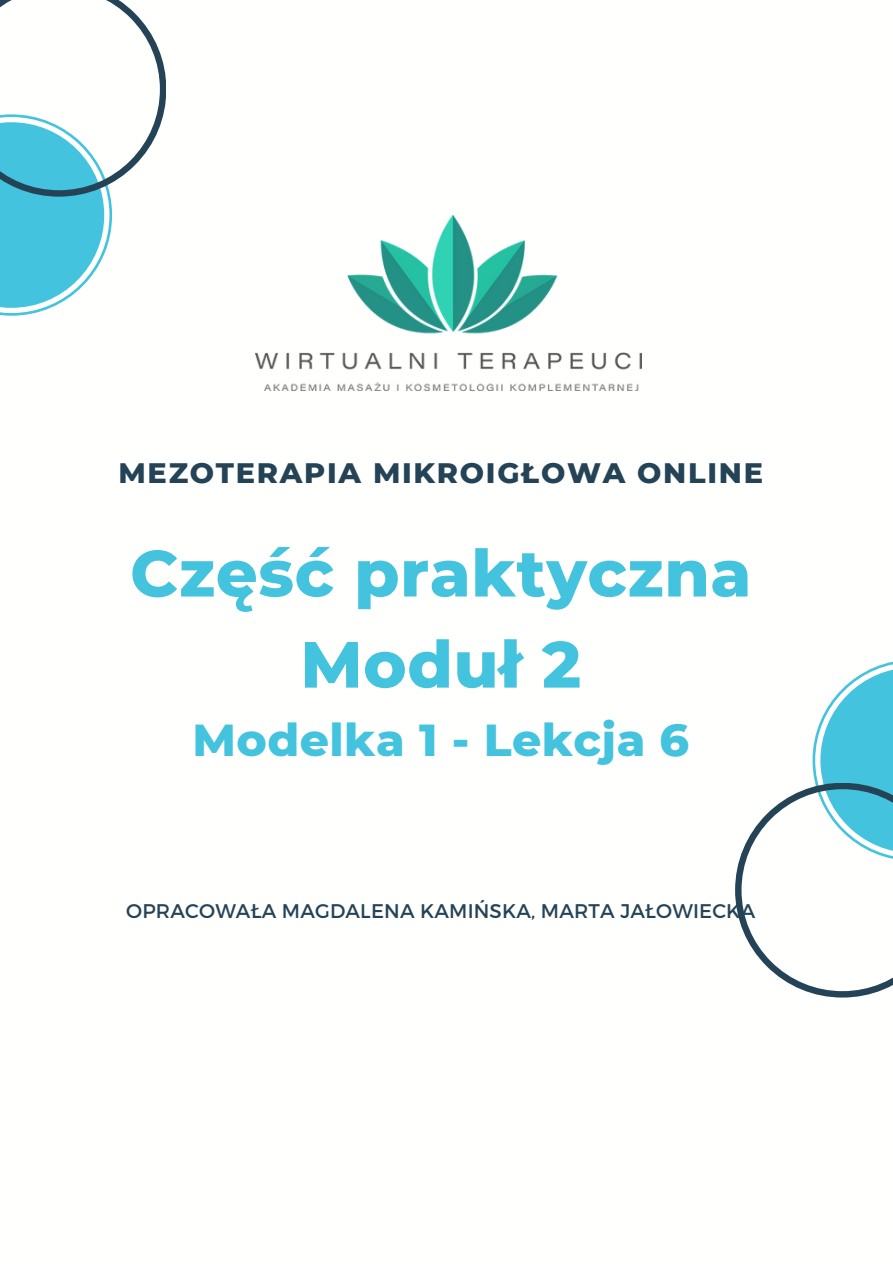
<style>
.page{position:relative;width:893px;height:1264px;background:#fff}
.page>*{position:absolute;margin:0;border:0;box-sizing:border-box;transform-origin:0 0}
.t1{font:800 65.1px "Montserrat";letter-spacing:.01em;color:#43c3dd}
.t2{font:800 45.6px "Montserrat";letter-spacing:.01em;color:#43c3dd}
.t3{font:800 28.8px "Montserrat";letter-spacing:.06em;color:#244357}
.t4{font:19.8px "Montserrat";letter-spacing:.01em;color:#244357}
</style>
<div class="page">
<svg style="left:0;top:0;width:166px;height:316px"></svg>
<svg style="left:735px;top:662px;width:157px;height:335px"></svg>
<img style="left:255px;top:215px;width:387px;height:175px">
<p class="t3" style="left:118px;top:455px;width:646px">MEZOTERAPIA MIKROIGŁOWA ONLINE</p>
<p class="t1" style="left:130px;top:533px;width:622px">Część praktyczna</p>
<p class="t1" style="left:300px;top:624px;width:282px">Moduł 2</p>
<p class="t2" style="left:192px;top:712px;width:498px">Modelka 1 - Lekcja 6</p>
<p class="t4" style="left:126px;top:898px;width:630px">OPRACOWAŁA MAGDALENA KAMIŃSKA, MARTA JAŁOWIECKA</p>
</div>
